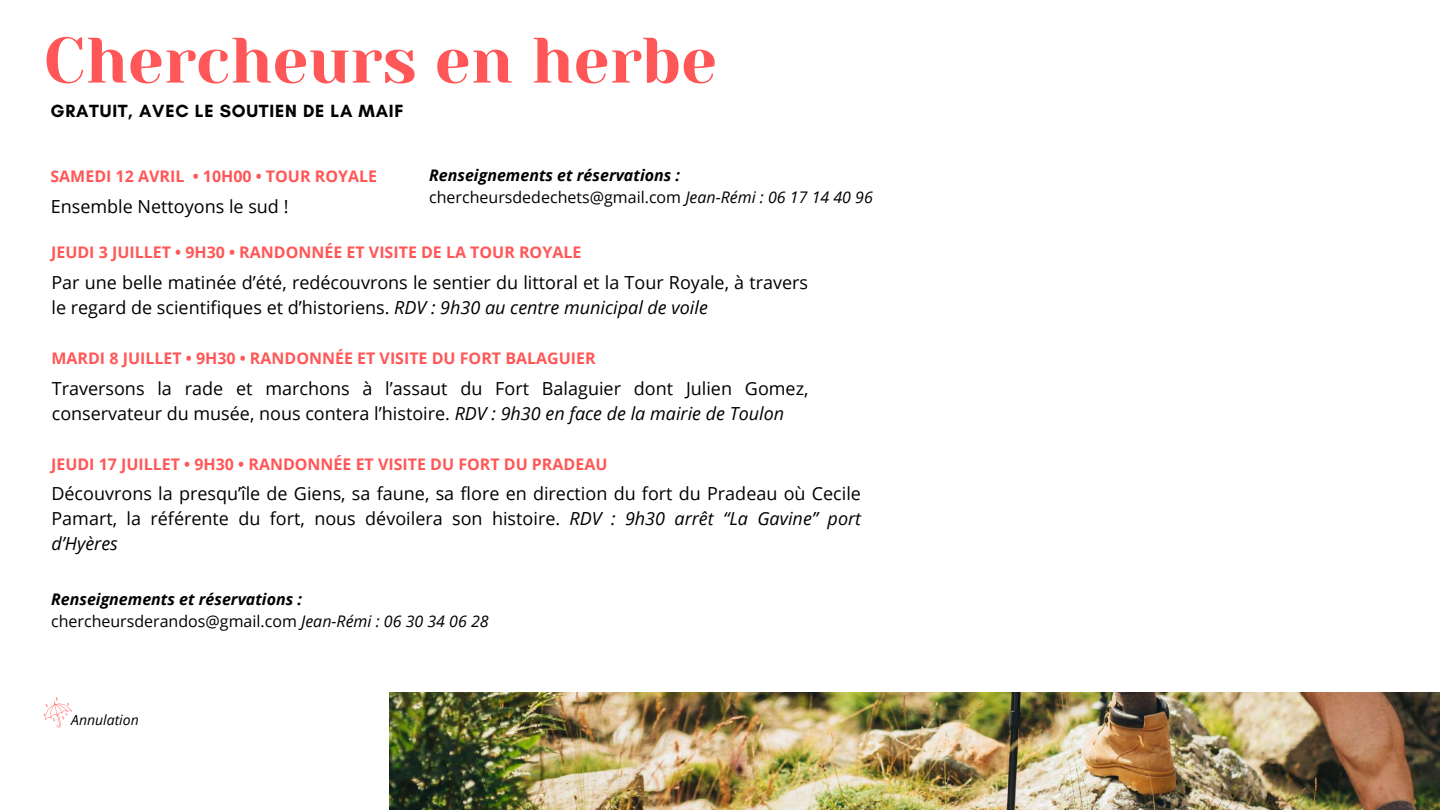
<style>
.page{position:relative;width:1440px;height:810px;background:#fff}
.page>*{position:absolute;margin:0;border:0;box-sizing:border-box;transform-origin:0 0}
.t1{font:64px "Yeseva One";color:#ff5757}
.t2{font:18px/24.8px "Open Sans";color:#000}
.t3{font:700 18px "Glacial Indifference";letter-spacing:.045em;color:#000}
.t4{font:700 16px "Open Sans";color:#ff5757}
.t5{font:italic 700 16px/21.8px "Open Sans";color:#000}
.t6{font:italic 14px "Open Sans";color:#000}
.s1{font-weight:400;font-style:normal}
.s2{font-weight:400}
.s3{font-style:italic}
</style>
<div class="page">
<img style="left:390px;top:692px;width:1050px;height:118px">
<svg style="left:44px;top:697px;width:28px;height:31px"></svg>
<h1 class="t1" style="left:44px;top:24px;width:675px">Chercheurs en herbe</h1>
<p class="t3" style="left:50px;top:100px;width:355px">GRATUIT, AVEC LE SOUTIEN DE LA MAIF</p>
<p class="t4" style="left:50px;top:165px;width:328px">SAMEDI 12 AVRIL • 10H00 • TOUR ROYALE</p>
<p class="t5" style="left:429px;top:164px;width:445px">Renseignements et réservations : <span class="s1">chercheursdedechets@gmail.com</span> <span class="s2">Jean-Rémi : 06 17 14 40 96</span></p>
<p class="t2" style="left:51px;top:194px;width:239px">Ensemble Nettoyons le sud !</p>
<p class="t4" style="left:51px;top:241px;width:532px">JEUDI 3 JUILLET • 9H30 • RANDONNÉE ET VISITE DE LA TOUR ROYALE</p>
<p class="t2" style="left:51px;top:269px;width:758px">Par une belle matinée d’été, redécouvrons le sentier du littoral et la Tour Royale, à travers le regard de scientifiques et d’historiens. <span class="s3">RDV : 9h30 au centre municipal de voile</span></p>
<p class="t4" style="left:51px;top:347px;width:546px">MARDI 8 JUILLET • 9H30 • RANDONNÉE ET VISITE DU FORT BALAGUIER</p>
<p class="t2" style="left:52px;top:375px;width:758px">Traversons la rade et marchons à l’assaut du Fort Balaguier dont Julien Gomez, conservateur du musée, nous contera l’histoire. <span class="s3">RDV : 9h30 en face de la mairie de Toulon</span></p>
<p class="t4" style="left:51px;top:453px;width:558px">JEUDI 17 JUILLET • 9H30 • RANDONNÉE ET VISITE DU FORT DU PRADEAU</p>
<p class="t2" style="left:51px;top:481px;width:811px;text-align:justify">Découvrons la presqu’île de Giens, sa faune, sa flore en direction du fort du Pradeau où Cecile Pamart, la référente du fort, nous dévoilera son histoire. <span class="s3">RDV : 9h30 arrêt “La Gavine” port d’Hyères</span></p>
<p class="t5" style="left:51px;top:588px;width:439px">Renseignements et réservations : <span class="s1">chercheursderandos@gmail.com</span> <span class="s2">Jean-Rémi : 06 30 34 06 28</span></p>
<p class="t6" style="left:71px;top:710px;width:69px">Annulation</p>
</div>
